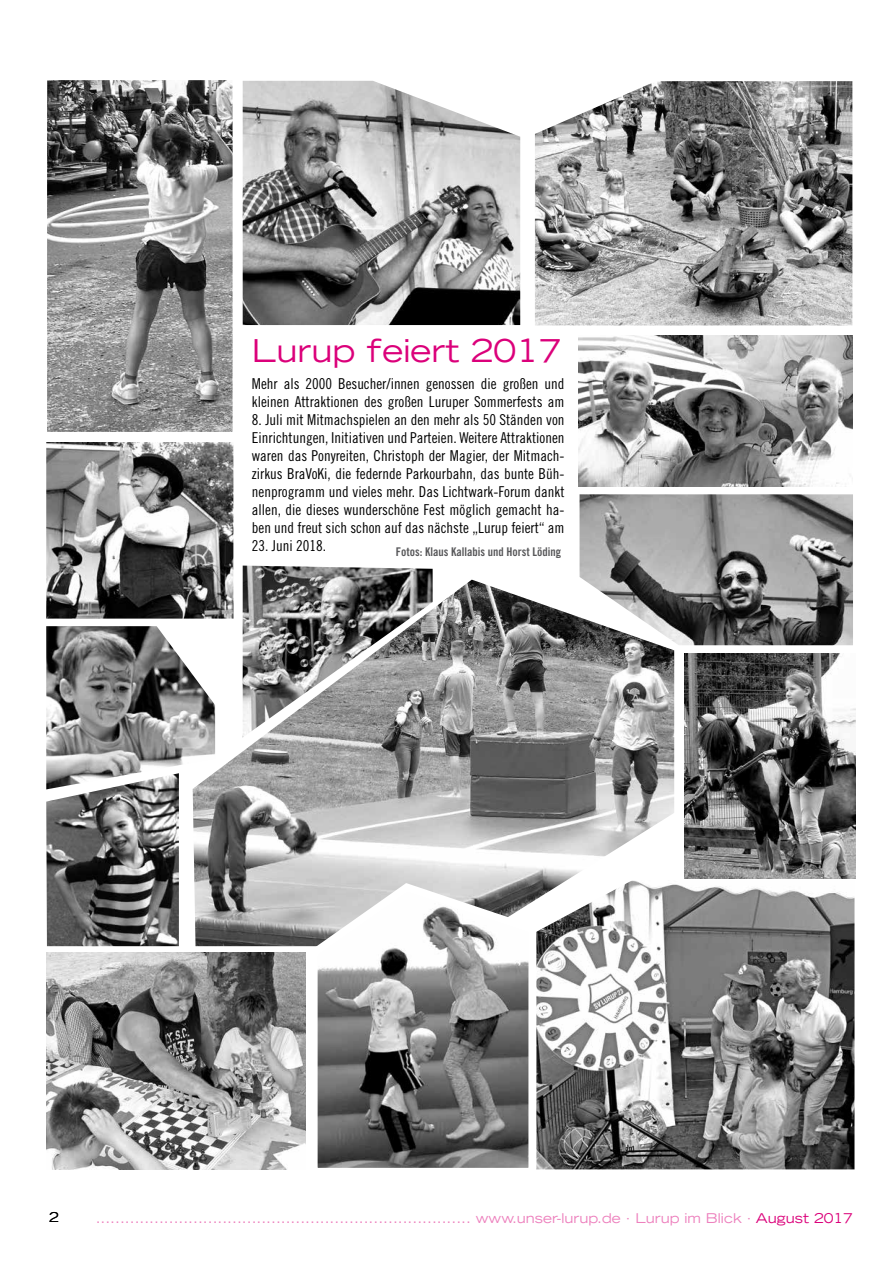
<style>
.page{position:relative;width:893px;height:1263px;background:#fff}
.page>*{position:absolute;margin:0;border:0;box-sizing:border-box;transform-origin:0 0}
.t1{font:expanded 31.5px "Trade Gothic LH";color:#db007a}
.t2{font:15px/18px "Trade Gothic Cond Eighteen";color:#000}
.t3{font:expanded 13.5px "Trade Gothic LH";color:#ed80bd}
.t4{font:expanded 13.5px "Trade Gothic LH";color:#000}
.t5{font:12px "Trade Gothic Bold Cond Twenty";color:#58585a}
.s1{color:#db007a}
</style>
<div class="page">
<img style="left:193px;top:580px;width:481px;height:366px">
<img style="left:579px;top:336px;width:273px;height:151px">
<img style="left:535px;top:81px;width:317px;height:244px">
<img style="left:47px;top:952px;width:255px;height:217px">
<img style="left:540px;top:880px;width:314px;height:289px">
<img style="left:243px;top:81px;width:277px;height:244px">
<img style="left:685px;top:654px;width:171px;height:224px">
<img style="left:48px;top:81px;width:184px;height:350px">
<div style="left:37px;top:70px;width:206px;height:372px;border:10px solid #fff"></div>
<img style="left:46px;top:626px;width:169px;height:163px">
<img style="left:46px;top:442px;width:187px;height:177px">
<img style="left:243px;top:566px;width:190px;height:171px">
<svg style="left:302px;top:879px;width:238px;height:291px"></svg>
<img style="left:580px;top:494px;width:273px;height:151px">
<img style="left:46px;top:773px;width:133px;height:173px">
<h1 class="t1" style="left:252px;top:330px;width:311px">Lurup feiert 2017</h1>
<p class="t2" style="left:252px;top:375px;width:314px">Mehr als 2000 Besucher/innen genossen die großen und kleinen Attraktionen des großen Luruper Sommerfests am</p>
<p class="t2" style="left:252px;top:411px;width:314px;text-align:justify">8. Juli mit Mitmachspielen an den mehr als 50 Ständen von Einrichtungen, Initiativen und Parteien. Weitere Attraktionen waren das Ponyreiten, Christoph der Magier, der Mitmach&shy;zirkus BraVoKi, die federnde Parkourbahn, das bunte Büh&shy;nenprogramm und vieles mehr. Das Lichtwark-Forum dankt allen, die dieses wunderschöne Fest möglich gemacht ha&shy;ben und freut sich schon auf das nächste „Lurup feiert“ am</p>
<p class="t2" style="left:252px;top:537px;width:76px">23. Juni 2018.</p>
<p class="t5" style="left:396px;top:544px;width:167px">Fotos: Klaus Kallabis und Horst Löding</p>
<p class="t4" style="left:49px;top:1209px;width:11px">2</p>
<p class="t3" style="left:96px;top:1209px;width:6px">.............................................................................</p>
<p class="t3" style="left:476px;top:1209px;width:379px">www. unser-lurup. de · Lurup im Blick · <span class="s1">August 2017</span></p>
</div>
